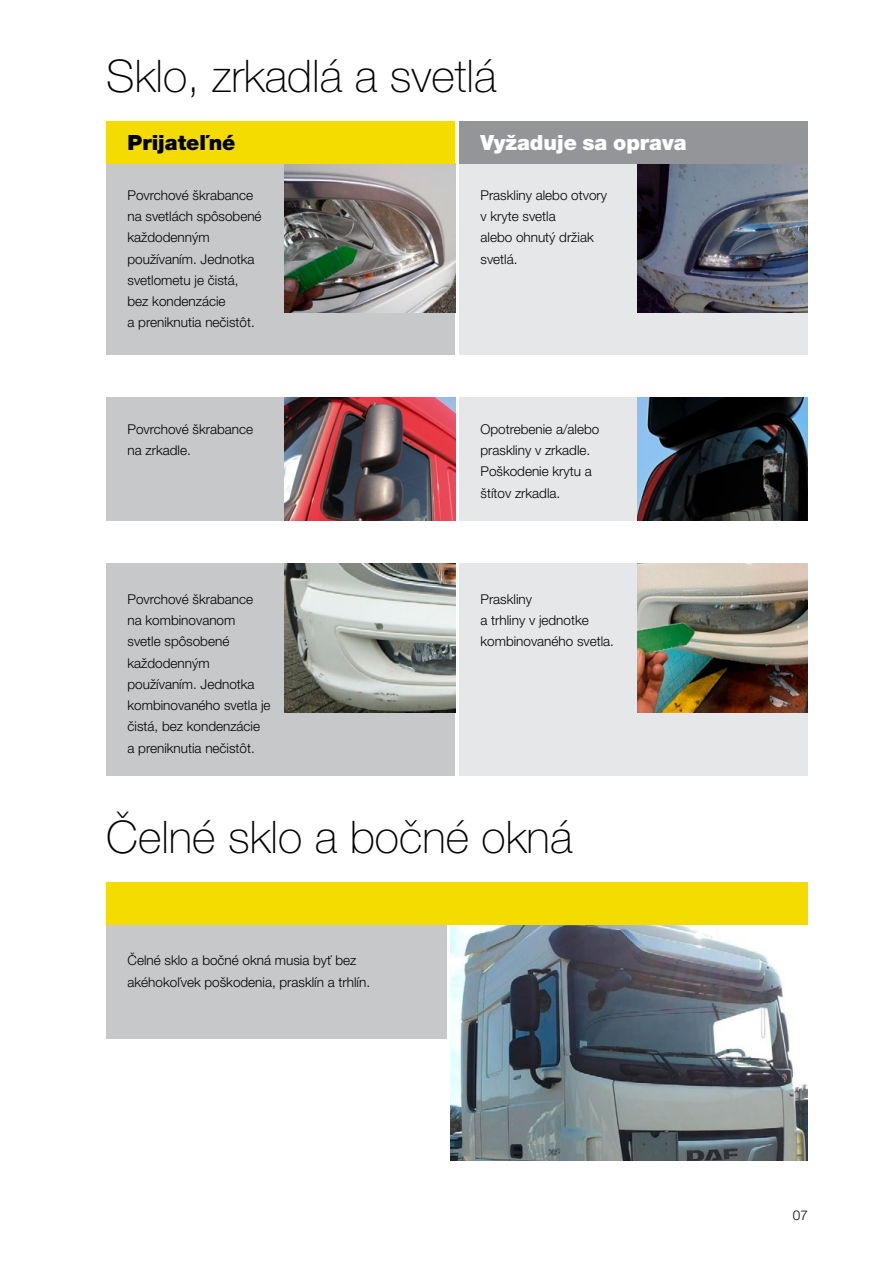
<style>
.page{position:relative;width:893px;height:1263px;background:#fff}
.page>*{position:absolute;margin:0;border:0;box-sizing:border-box;transform-origin:0 0}
.t1{font:100 45px "Helvetica Neue LT Pro";color:#000}
.t2{font:900 21px "Helvetica Neue LT Pro";color:#fff}
.t3{font:900 21px "Helvetica Neue LT Pro";color:#000}
.t4{font:300 13.5px/21.3px "Helvetica Neue LT Pro";color:#000}
</style>
<div class="page">
<div style="left:106px;top:923px;width:340px;height:115px;background:#c7c8ca"></div>
<div style="left:459px;top:164px;width:349px;height:191px;background:#e6e7e8"></div>
<div style="left:459px;top:398px;width:349px;height:123px;background:#e6e7e8"></div>
<div style="left:459px;top:563px;width:349px;height:213px;background:#e6e7e8"></div>
<div style="left:106px;top:164px;width:349px;height:191px;background:#c7c8ca"></div>
<div style="left:106px;top:398px;width:349px;height:123px;background:#c7c8ca"></div>
<img style="left:638px;top:398px;width:170px;height:123px">
<img style="left:285px;top:398px;width:170px;height:123px">
<img style="left:285px;top:164px;width:170px;height:149px">
<img style="left:638px;top:164px;width:170px;height:149px">
<div style="left:106px;top:563px;width:349px;height:213px;background:#c7c8ca"></div>
<img style="left:285px;top:563px;width:170px;height:149px">
<img style="left:451px;top:925px;width:357px;height:235px">
<img style="left:638px;top:563px;width:170px;height:149px">
<div style="left:106px;top:882px;width:702px;height:43px;background:#f4dc00"></div>
<div style="left:106px;top:121px;width:349px;height:43px;background:#f4dc00"></div>
<div style="left:459px;top:121px;width:349px;height:43px;background:#939598"></div>
<h1 class="t1" style="left:106px;top:50px;width:392px">Sklo, zrkadlá a svetlá</h1>
<h2 class="t3" style="left:128px;top:130px;width:109px">Prijateľné</h2>
<h2 class="t2" style="left:480px;top:130px;width:208px">Vyžaduje sa oprava</h2>
<p class="t4" style="left:480px;top:184px;width:128px">Praskliny alebo otvory v kryte svetla<br>alebo ohnutý držiak svetlá.</p>
<p class="t4" style="left:128px;top:184px;width:136px">Povrchové škrabance na svetlách spôsobené každodenným používaním. Jednotka svetlometu je čistá, bez kondenzácie<br>a preniknutia nečistôt.</p>
<p class="t4" style="left:128px;top:418px;width:127px">Povrchové škrabance na zrkadle.</p>
<p class="t4" style="left:128px;top:588px;width:145px">Povrchové škrabance na kombinovanom svetle spôsobené každodenným používaním. Jednotka kombinovaného svetla je čistá, bez kondenzácie<br>a preniknutia nečistôt.</p>
<p class="t4" style="left:480px;top:418px;width:120px">Opotrebenie a/alebo praskliny v zrkadle.<br>Poškodenie krytu a štítov zrkadla.</p>
<p class="t4" style="left:480px;top:588px;width:135px">Praskliny<br>a trhliny v jednotke kombinovaného svetla.</p>
<h1 class="t1" style="left:106px;top:811px;width:468px">Čelné sklo a bočné okná</h1>
<p class="t4" style="left:128px;top:950px;width:244px">Čelné sklo a bočné okná musia byť bez akéhokoľvek poškodenia, prasklín a trhlín.</p>
<p class="t4" style="left:793px;top:1205px;width:17px">07</p>
</div>
